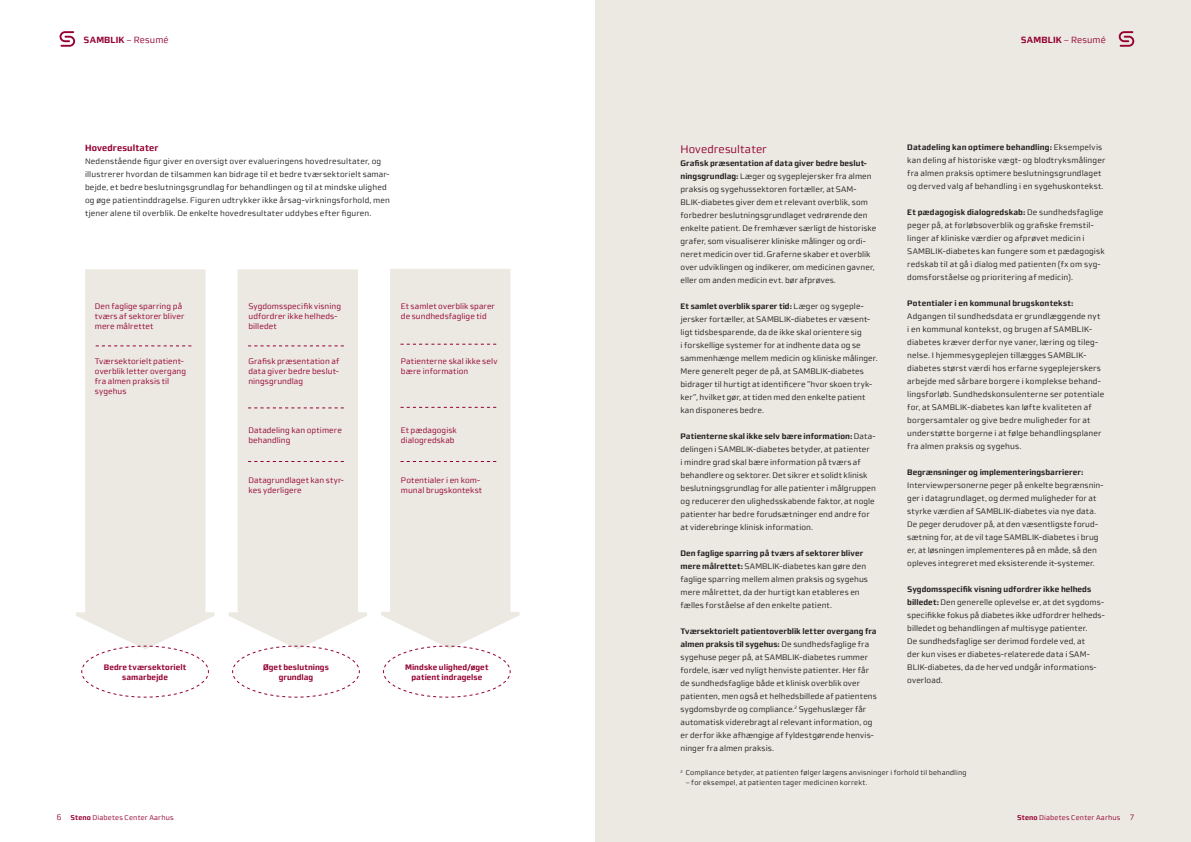
<style>
.page{position:relative;width:1191px;height:842px;background:#fff}
.page>*{position:absolute;margin:0;border:0;box-sizing:border-box;transform-origin:0 0}
.t1{font:11px "midtsans";letter-spacing:.01em;color:#940130}
.t2{font:700 9px "midtsans";letter-spacing:.015em;color:#940130}
.t3{font:8px/13px "midtsans";letter-spacing:.015em;color:#231f20}
.t4{font:8px/10px "midtsans";letter-spacing:.01em;color:#940130}
.t5{font:700 8px/10px "midtsans";letter-spacing:.005em;color:#940130;text-align:center}
.t6{font:7px "midtsans";letter-spacing:.02em;color:#231f20}
.t7{font:7px "midtsans";letter-spacing:.025em;color:#940130}
.s1{font-weight:400}
.s2{font-weight:700}
.s3{font-size:8px}
</style>
<div class="page">
<div style="left:595px;top:0;width:596px;height:842px;background:#ece9e2"></div>
<svg style="left:76px;top:269px;width:138px;height:377px;fill:#ece9e2"></svg>
<svg style="left:229px;top:269px;width:138px;height:377px;fill:#ece9e2"></svg>
<svg style="left:381px;top:269px;width:138px;height:377px;fill:#ece9e2"></svg>
<svg style="left:96px;top:346px;width:95px;height:1px"></svg>
<svg style="left:248px;top:346px;width:96px;height:1px"></svg>
<svg style="left:400px;top:344px;width:96px;height:1px"></svg>
<svg style="left:400px;top:407px;width:96px;height:1px"></svg>
<svg style="left:400px;top:461px;width:96px;height:1px"></svg>
<svg style="left:248px;top:408px;width:96px;height:1px"></svg>
<svg style="left:248px;top:461px;width:96px;height:1px"></svg>
<svg style="left:81px;top:646px;width:128px;height:52px"></svg>
<svg style="left:232px;top:646px;width:128px;height:52px"></svg>
<svg style="left:383px;top:646px;width:127px;height:52px"></svg>
<svg style="left:60px;top:31px;width:15px;height:16px"></svg>
<svg style="left:1118px;top:31px;width:16px;height:16px"></svg>
<p class="t2" style="left:84px;top:34px;width:87px">SAMBLIK <span class="s1">– Resumé</span></p>
<p class="t2" style="left:1020px;top:34px;width:87px">SAMBLIK <span class="s1">– Resumé</span></p>
<p class="t2" style="left:85px;top:142px;width:75px">Hovedresultater</p>
<p class="t3" style="left:85px;top:154px;width:306px">Nedenstående figur giver en oversigt over evalueringens hovedresultater, og illustrerer hvordan de tilsammen kan bidrage til et bedre tværsektorielt samar&shy;bejde, et bedre beslutningsgrundlag for behandlingen og til at mindske ulighed og øge patientinddragelse. Figuren udtrykker ikke årsag-virkningsforhold, men tjener alene til overblik. De enkelte hovedresultater uddybes efter figuren.</p>
<p class="t4" style="left:95px;top:301px;width:91px">Den faglige sparring på tværs af sektorer bliver mere målrettet</p>
<p class="t4" style="left:248px;top:301px;width:94px">Sygdomsspecifik visning udfordrer ikke helheds&shy;billedet</p>
<p class="t4" style="left:401px;top:301px;width:95px">Et samlet overblik sparer de sundhedsfaglige tid</p>
<p class="t4" style="left:95px;top:356px;width:93px">Tværsektorielt patient&shy;overblik letter overgang fra almen praksis til sygehus</p>
<p class="t4" style="left:248px;top:356px;width:92px;text-align:justify">Grafisk præsentation af data giver bedre beslut&shy;ningsgrundlag</p>
<p class="t4" style="left:401px;top:356px;width:98px">Patienterne skal ikke selv bære information</p>
<p class="t4" style="left:248px;top:426px;width:95px">Datadeling kan optimere behandling</p>
<p class="t4" style="left:401px;top:426px;width:57px">Et pædagogisk dialogredskab</p>
<p class="t4" style="left:248px;top:476px;width:97px">Datagrundlaget kan styr&shy;kes yderligere</p>
<p class="t4" style="left:401px;top:476px;width:83px">Potentialer i en kom&shy;munal brugskontekst</p>
<p class="t5" style="left:104px;top:663px;width:84px">Bedre tværsektorielt samarbejde</p>
<p class="t5" style="left:263px;top:663px;width:67px">Øget beslutnings grundlag</p>
<p class="t5" style="left:405px;top:663px;width:85px">Mindske ulighed/øget patient indragelse</p>
<p class="t1" style="left:680px;top:143px;width:88px">Hovedresultater</p>
<p class="t3" style="left:680px;top:157px;width:197px"><span class="s2">Grafisk præsentation af data giver bedre beslut&shy;ningsgrundlag:</span> Læger og sygeplejersker fra almen praksis og sygehussektoren fortæller, at SAM-BLIK-diabetes giver dem et relevant overblik, som forbedrer beslutningsgrundlaget vedrørende den enkelte patient. De fremhæver særligt de historiske grafer, som visualiserer kliniske målinger og ordi&shy;neret medicin over tid. Graferne skaber et overblik over udviklingen og indikerer, om medicinen gavner, eller om anden medicin evt. bør afprøves.</p>
<p class="t3" style="left:680px;top:300px;width:199px"><span class="s2">Et samlet overblik sparer tid:</span> Læger og sygeple&shy;jersker fortæller, at SAMBLIK-diabetes er væsent&shy;ligt tidsbesparende, da de ikke skal orientere sig<br>i forskellige systemer for at indhente data og se sammenhænge mellem medicin og kliniske målinger.<br>Mere generelt peger de på, at SAMBLIK-diabetes bidrager til hurtigt at identificere ”hvor skoen tryk&shy;ker”, hvilket gør, at tiden med den enkelte patient kan disponeres bedre.</p>
<p class="t3" style="left:680px;top:430px;width:197px"><span class="s2">Patienterne skal ikke selv bære information:</span> Data&shy;delingen i SAMBLIK-diabetes betyder, at patienter<br>i mindre grad skal bære information på tværs af behandlere og sektorer. Det sikrer et solidt klinisk beslutningsgrundlag for alle patienter i målgruppen og reducerer den ulighedsskabende faktor, at nogle patienter har bedre forudsætninger end andre for at viderebringe klinisk information.</p>
<p class="t3" style="left:680px;top:547px;width:189px"><span class="s2">Den faglige sparring på tværs af sektorer bliver mere målrettet:</span> SAMBLIK-diabetes kan gøre den faglige sparring mellem almen praksis og sygehus mere målrettet, da der hurtigt kan etableres en fælles forståelse af den enkelte patient.</p>
<p class="t3" style="left:680px;top:625px;width:198px"><span class="s2">Tværsektorielt patientoverblik letter overgang fra almen praksis til sygehus:</span> De sundhedsfaglige fra sygehuse peger på, at SAMBLIK-diabetes rummer fordele, især ved nyligt henviste patienter. Her får de sundhedsfaglige både et klinisk overblik over patienten, men også et helhedsbillede af patientens sygdomsbyrde og compliance.<sup>2</sup> Sygehuslæger får automatisk viderebragt al relevant information, og er derfor ikke afhængige af fyldestgørende henvis&shy;ninger fra almen praksis.</p>
<p class="t3" style="left:907px;top:141px;width:200px"><span class="s2">Datadeling kan optimere behandling:</span> Eksempelvis kan deling af historiske vægt- og blodtryksmålinger fra almen praksis optimere beslutningsgrundlaget og derved valg af behandling i en sygehuskontekst.</p>
<p class="t3" style="left:907px;top:206px;width:199px"><span class="s2">Et pædagogisk dialogredskab:</span> De sundhedsfaglige peger på, at forløbsoverblik og grafiske fremstil&shy;linger af kliniske værdier og afprøvet medicin i SAMBLIK-diabetes kan fungere som et pædagogisk redskab til at gå i dialog med patienten (fx om syg&shy;domsforståelse og prioritering af medicin).</p>
<p class="t3" style="left:907px;top:297px;width:198px"><span class="s2">Potentialer i en kommunal brugskontekst:<br></span>Adgangen til sundhedsdata er grundlæggende nyt i en kommunal kontekst, og brugen af SAMBLIK&shy;diabetes kræver derfor nye vaner, læring og tileg&shy;nelse. I hjemmesygeplejen tillægges SAMBLIK&shy;diabetes størst værdi hos erfarne sygeplejerskers arbejde med sårbare borgere i komplekse behand&shy;lingsforløb. Sundhedskonsulenterne ser potentiale for, at SAMBLIK-diabetes kan løfte kvaliteten af borgersamtaler og give bedre muligheder for at understøtte borgerne i at følge behandlingsplaner fra almen praksis og sygehus.</p>
<p class="t3" style="left:907px;top:466px;width:198px"><span class="s2">Begrænsninger og implementeringsbarrierer:<br></span>Interviewpersonerne peger på enkelte begrænsnin&shy;ger i datagrundlaget, og dermed muligheder for at styrke værdien af SAMBLIK-diabetes via nye data.<br>De peger derudover på, at den væsentligste forud&shy;sætning for, at de vil tage SAMBLIK-diabetes i brug er, at løsningen implementeres på en måde, så den opleves integreret med eksisterende it-systemer.</p>
<p class="t3" style="left:907px;top:583px;width:199px"><span class="s2">Sygdomsspecifik visning udfordrer ikke helheds billedet:</span> Den generelle oplevelse er, at det sygdoms&shy;specifikke fokus på diabetes ikke udfordrer helheds&shy;billedet og behandlingen af multisyge patienter.<br>De sundhedsfaglige ser derimod fordele ved, at<br>der kun vises er diabetes-relaterede data i SAM-BLIK-diabetes, da de herved undgår informations&shy;overload.</p>
<p class="t6" style="left:680px;top:769px;width:287px"><sup>2</sup> Compliance betyder, at patienten følger lægens anvisninger i forhold til behandling</p>
<p class="t6" style="left:685px;top:779px;width:183px">– for eksempel, at patienten tager medicinen korrekt.</p>
<p class="t4" style="left:57px;top:812px;width:6px">6</p>
<p class="t7" style="left:71px;top:814px;width:105px"><span class="s2">Steno</span> Diabetes Center Aarhus</p>
<p class="t7" style="left:1017px;top:814px;width:119px"><span class="s2">Steno</span> Diabetes Center Aarhus <span class="s3">7</span></p>
</div>
